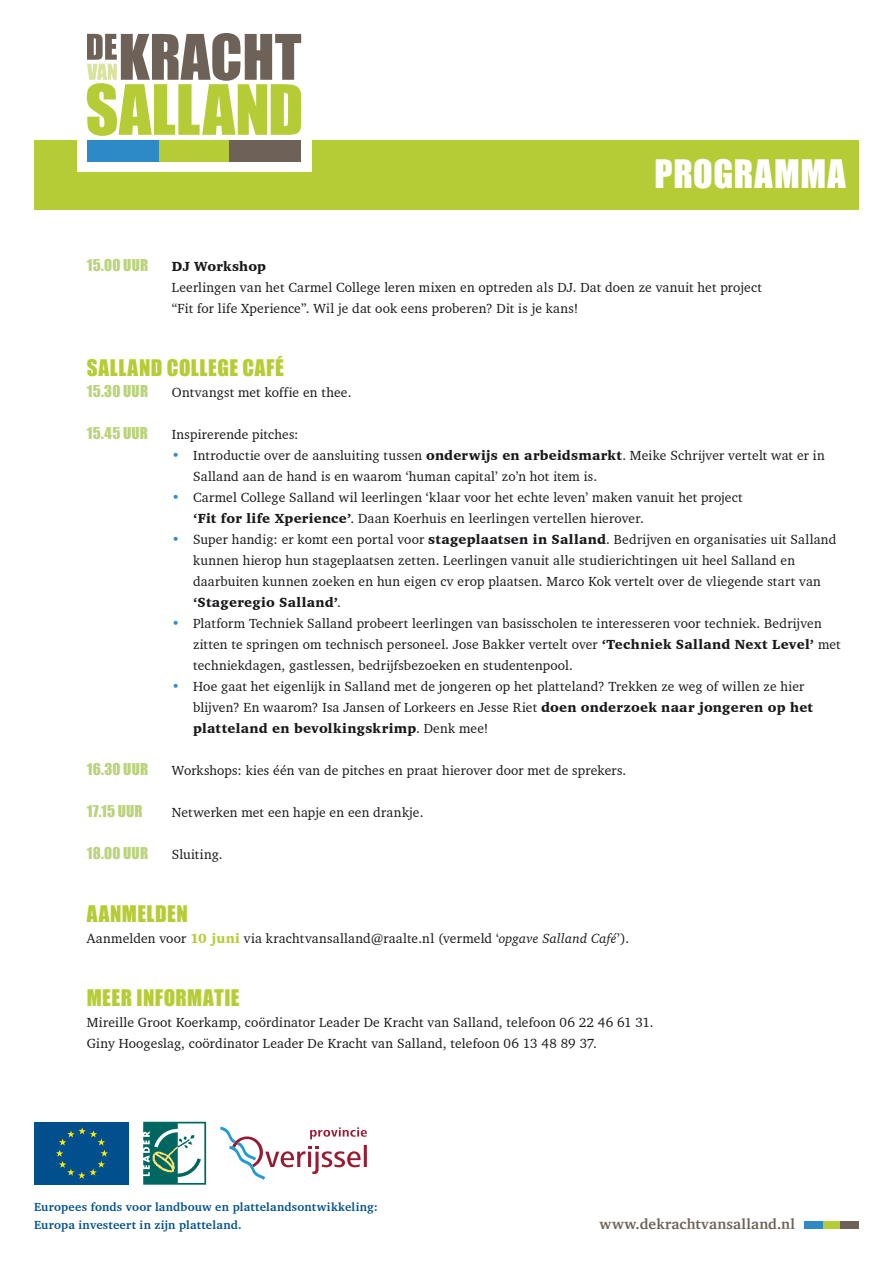
<style>
.page{position:relative;width:893px;height:1263px;background:#fff}
.page>*{position:absolute;margin:0;border:0;box-sizing:border-box;transform-origin:0 0}
.TK{font:36px "Impact";letter-spacing:.02em;color:#fff}
.TK-2{font:21px "Impact";letter-spacing:.025em;color:#b6cc36}
.pti_1e{font:15px "Impact";letter-spacing:.01em;color:#bad37c}
.t1{font:700 14.7px "Charter";letter-spacing:.02em;color:#6e6158}
.pti_2e{font:13.5px/21px "Charter BT Pro";letter-spacing:.015em;color:#1a181b}
.pti_1e-2{font:13.5px/21px "Charter BT Pro";letter-spacing:.015em;color:#1a181b}
.pti_1e-3{font:900 13.5px "Charter";letter-spacing:.01em;color:#1a181b}
.PT{font:700 12px "Charter BT Pro";letter-spacing:.02em;color:#01508d}
.s1{color:#2e8ac6}
.s2{font-family:"Charter";font-weight:900}
.s3{font-family:"Charter";font-weight:900;color:#b6cc36}
.s4{font-style:italic}
</style>
<div class="page">
<div style="left:34px;top:140px;width:825px;height:69px;background:#b6cc36"></div>
<div style="left:77px;top:61px;width:234px;height:111px;background:#fff"></div>
<div style="left:823px;top:1221px;width:18px;height:7px;background:#b6cc36"></div>
<div style="left:841px;top:1221px;width:18px;height:7px;background:#6e6158"></div>
<div style="left:805px;top:1221px;width:18px;height:7px;background:#2e8ac6"></div>
<svg style="left:87px;top:33px;width:214px;height:103px"></svg>
<div style="left:158px;top:140px;width:72px;height:22px;background:#b6cc36"></div>
<div style="left:230px;top:140px;width:71px;height:22px;background:#6e6158"></div>
<div style="left:87px;top:140px;width:71px;height:22px;background:#2e8ac6"></div>
<div style="left:35px;top:1122px;width:94px;height:63px;background:#01508d"></div>
<svg style="left:56px;top:1127px;width:52px;height:52px"></svg>
<svg style="left:143px;top:1122px;width:63px;height:63px"></svg>
<svg style="left:220px;top:1126px;width:147px;height:54px"></svg>
<p class="TK" style="left:654px;top:146px;width:193px">PROGRAMMA</p>
<p class="pti_1e" style="left:87px;top:254px;width:63px">15.00 UUR</p>
<p class="pti_1e-3" style="left:172px;top:258px;width:96px">DJ Workshop</p>
<p class="pti_1e-2" style="left:172px;top:277px;width:592px">Leerlingen van het Carmel College leren mixen en optreden als DJ. Dat doen ze vanuit het project “Fit for life Xperience”. Wil je dat ook eens proberen? Dit is je kans!</p>
<p class="TK-2" style="left:87px;top:352px;width:199px">SALLAND COLLEGE CAFÉ</p>
<p class="pti_1e" style="left:87px;top:380px;width:63px">15.30 UUR</p>
<p class="pti_1e-2" style="left:172px;top:382px;width:181px">Ontvangst met koffie en thee.</p>
<p class="pti_1e" style="left:87px;top:422px;width:63px">15.45 UUR</p>
<p class="pti_1e-2" style="left:172px;top:424px;width:128px">Inspirerende pitches:</p>
<p class="pti_2e" style="left:193px;top:445px;width:633px;text-indent:-21px"><span class="s1">•</span> Introductie over de aansluiting tussen <span class="s2">onderwijs en arbeidsmarkt</span>. Meike Schrijver vertelt wat er in<br>Salland aan de hand is en waarom ‘human capital’ zo’n hot item is.</p>
<p class="pti_2e" style="left:193px;top:487px;width:551px;text-indent:-21px"><span class="s1">•</span> Carmel College Salland wil leerlingen ‘klaar voor het echte leven’ maken vanuit het project <span class="s2">‘Fit for life Xperience’</span>. Daan Koerhuis en leerlingen vertellen hierover.</p>
<p class="pti_2e" style="left:193px;top:529px;width:645px;text-indent:-21px"><span class="s1">•</span> Super handig: er komt een portal voor <span class="s2">stageplaatsen in Salland</span>. Bedrijven en organisaties uit Salland kunnen hierop hun stageplaatsen zetten. Leerlingen vanuit alle studierichtingen uit heel Salland en daarbuiten kunnen zoeken en hun eigen cv erop plaatsen. Marco Kok vertelt over de vliegende start van <span class="s2">‘Stageregio Salland’</span>.</p>
<p class="pti_2e" style="left:193px;top:613px;width:649px;text-indent:-21px"><span class="s1">•</span> Platform Techniek Salland probeert leerlingen van basisscholen te interesseren voor techniek. Bedrijven zitten te springen om technisch personeel. Jose Bakker vertelt over <span class="s2">‘Techniek Salland Next Level’</span> met techniekdagen, gastlessen, bedrijfsbezoeken en studentenpool.</p>
<p class="pti_2e" style="left:193px;top:676px;width:621px;text-indent:-21px"><span class="s1">•</span> Hoe gaat het eigenlijk in Salland met de jongeren op het platteland? Trekken ze weg of willen ze hier blijven? En waarom? Isa Jansen of Lorkeers en Jesse Riet <span class="s2">doen onderzoek naar jongeren op het platteland en bevolkingskrimp</span>. Denk mee!</p>
<p class="pti_1e" style="left:87px;top:758px;width:63px">16.30 UUR</p>
<p class="pti_1e-2" style="left:172px;top:760px;width:456px">Workshops: kies één van de pitches en praat hierover door met de sprekers.</p>
<p class="pti_1e" style="left:87px;top:800px;width:57px">17.15 UUR</p>
<p class="pti_1e-2" style="left:172px;top:802px;width:253px">Netwerken met een hapje en een drankje.</p>
<p class="pti_1e" style="left:87px;top:842px;width:63px">18.00 UUR</p>
<p class="pti_1e-2" style="left:172px;top:844px;width:52px">Sluiting.</p>
<p class="TK-2" style="left:87px;top:898px;width:103px">AANMELDEN</p>
<p class="pti_1e-2" style="left:87px;top:928px;width:544px">Aanmelden voor <span class="s3">10 juni</span> via krachtvansalland@raalte.nl (vermeld ‘<span class="s4">opgave Salland Café</span>’).</p>
<p class="TK-2" style="left:87px;top:982px;width:154px">MEER INFORMATIE</p>
<p class="pti_1e-2" style="left:87px;top:1012px;width:568px">Mireille Groot Koerkamp, coördinator Leader De Kracht van Salland, telefoon 06 22 46 61 31.</p>
<p class="pti_1e-2" style="left:87px;top:1033px;width:512px">Giny Hoogeslag, coördinator Leader De Kracht van Salland, telefoon 06 13 48 89 37.</p>
<p class="PT" style="left:34px;top:1199px;width:345px">Europees fonds voor landbouw en plattelandsontwikkeling:</p>
<p class="PT" style="left:34px;top:1217px;width:209px">Europa investeert in zijn platteland.</p>
<p class="t1" style="left:600px;top:1211px;width:197px">www.dekrachtvansalland.nl</p>
</div>
